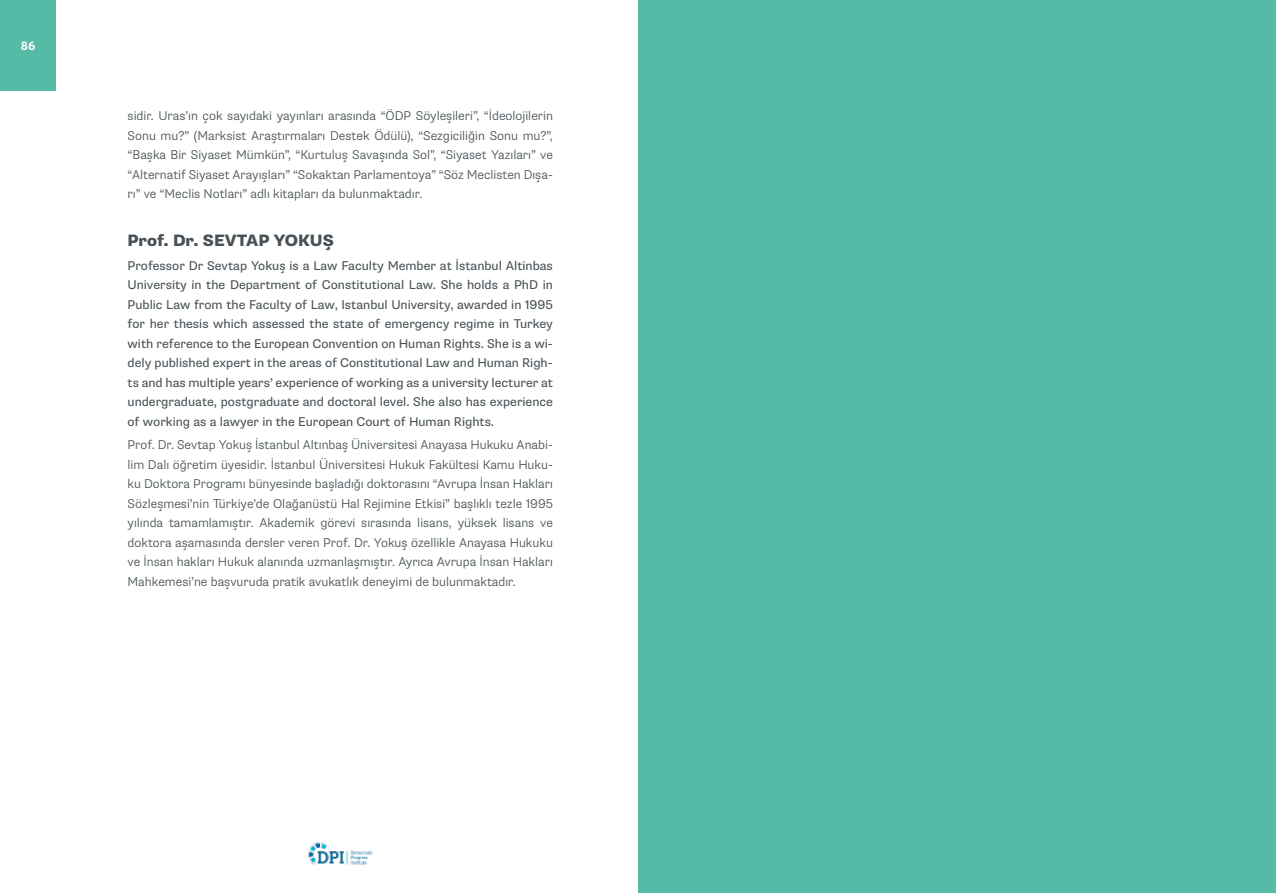
<style>
.page{position:relative;width:1276px;height:893px;background:#fff}
.page>*{position:absolute;margin:0;border:0;box-sizing:border-box;transform-origin:0 0}
.t1{font:800 16.5px "Supria Sans";color:#485156}
.t2{font:300 12.75px/19.5px "Supria Sans";color:#485156;text-align:justify}
.t3{font:12.75px/19.5px "Supria Sans";color:#485156;text-align:justify}
.t4{font:700 12px "Aller";color:#fff}
</style>
<div class="page">
<div style="left:0;top:0;width:56px;height:91px;background:#55baa6"></div>
<img style="left:307px;top:842px;width:66px;height:23px">
<div style="left:638px;top:0;width:638px;height:893px;background:#55baa6"></div>
<p class="t4" style="left:21px;top:38px;width:16px">86</p>
<p class="t2" style="left:128px;top:106px;width:427px">sidir. Uras’ın çok sayıdaki yayınları arasında “ÖDP Söyleşileri”, “İdeolojilerin Sonu mu?” (Marksist Araştırmaları Destek Ödülü), “Sezgiciliğin Sonu mu?”, “Başka Bir Siyaset Mümkün”, “Kurtuluş Savaşında Sol”, “Siyaset Yazıları” ve “Alternatif Siyaset Arayışları” “Sokaktan Parlamentoya” “Söz Meclisten Dışa&shy;rı” ve “Meclis Notları” adlı kitapları da bulunmaktadır.</p>
<p class="t1" style="left:128px;top:230px;width:208px">Prof. Dr. SEVTAP YOKUŞ</p>
<p class="t3" style="left:128px;top:256px;width:427px">Professor Dr Sevtap Yokuş is a Law Faculty Member at İstanbul Altinbas University in the Department of Constitutional Law. She holds a PhD in Public Law from the Faculty of Law, Istanbul University, awarded in 1995 for her thesis which assessed the state of emergency regime in Turkey with reference to the European Convention on Human Rights. She is a wi&shy;dely published expert in the areas of Constitutional Law and Human Righ&shy;ts and has multiple years’ experience of working as a university lecturer at undergraduate, postgraduate and doctoral level. She also has experience of working as a lawyer in the European Court of Human Rights.</p>
<p class="t2" style="left:128px;top:435px;width:427px">Prof. Dr. Sevtap Yokuş İstanbul Altınbaş Üniversitesi Anayasa Hukuku Anabi&shy;lim Dalı öğretim üyesidir. İstanbul Üniversitesi Hukuk Fakültesi Kamu Huku&shy;ku Doktora Programı bünyesinde başladığı doktorasını “Avrupa İnsan Hakları Sözleşmesi’nin Türkiye’de Olağanüstü Hal Rejimine Etkisi” başlıklı tezle 1995 yılında tamamlamıştır. Akademik görevi sırasında lisans, yüksek lisans ve doktora aşamasında dersler veren Prof. Dr. Yokuş özellikle Anayasa Hukuku ve İnsan hakları Hukuk alanında uzmanlaşmıştır. Ayrıca Avrupa İnsan Hakları Mahkemesi’ne başvuruda pratik avukatlık deneyimi de bulunmaktadır.</p>
</div>
